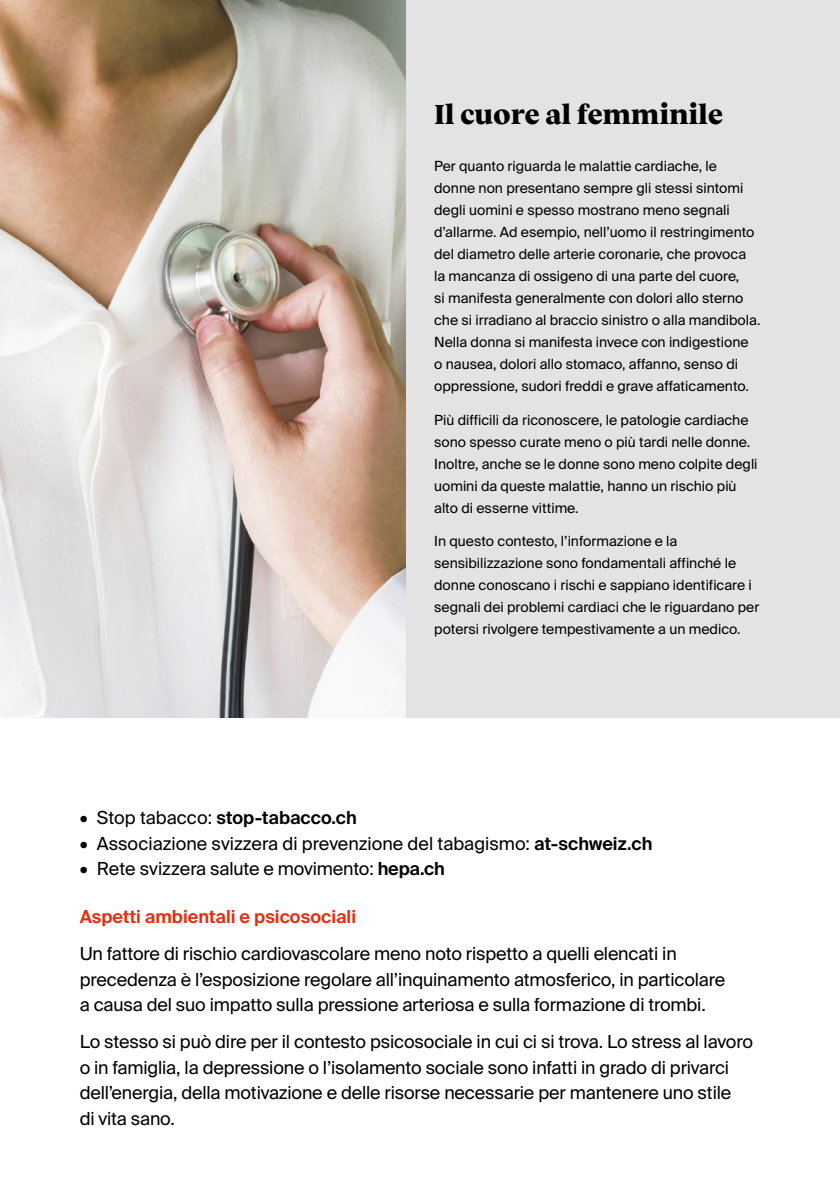
<style>
.page{position:relative;width:840px;height:1191px;background:#fff}
.page>*{position:absolute;margin:0;border:0;box-sizing:border-box;transform-origin:0 0}
.t1{font:800 28px "Vesterbro";letter-spacing:-.01em;color:#000}
.t2{font:18px/25.6px "Suisse Intl";letter-spacing:-.01em;color:#000}
.t3{font:600 18px "Suisse Intl";color:#e62d0a}
.t4{font:600 18px "Suisse Intl";color:#000}
.t5{font:14px/22px "Suisse Intl";color:#000}
.s1{font-weight:400}
.s2{font-weight:600}
</style>
<div class="page">
<div style="left:405px;top:0;width:434px;height:717px;background:#e3e3e3"></div>
<img style="left:0;top:0;width:405px;height:717px">
<h1 class="t1" style="left:434px;top:94px;width:290px">Il cuore al femminile</h1>
<p class="t5" style="left:434px;top:155px;width:328px">Per quanto riguarda le malattie cardiache, le donne non presentano sempre gli stessi sintomi degli uomini e spesso mostrano meno segnali d’allarme. Ad esempio, nell’uomo il restringimento del diametro delle arterie coronarie, che provoca la mancanza di ossigeno di una parte del cuore,<br>si manifesta generalmente con dolori allo sterno che si irradiano al braccio sinistro o alla mandibola.<br>Nella donna si manifesta invece con indigestione<br>o nausea, dolori allo stomaco, affanno, senso di oppressione, sudori freddi e grave affaticamento.</p>
<p class="t5" style="left:434px;top:409px;width:325px">Più difficili da riconoscere, le patologie cardiache sono spesso curate meno o più tardi nelle donne.<br>Inoltre, anche se le donne sono meno colpite degli uomini da queste malattie, hanno un rischio più alto di esserne vittime.</p>
<p class="t5" style="left:434px;top:530px;width:326px">In questo contesto, l’informazione e la sensibilizzazione sono fondamentali affinché le donne conoscano i rischi e sappiano identificare i segnali dei problemi cardiaci che le riguardano per potersi rivolgere tempestivamente a un medico.</p>
<p class="t4" style="left:80px;top:807px;width:278px"><span class="s1">• Stop tabacco:</span> stop-tabacco.ch</p>
<p class="t2" style="left:80px;top:830px;width:574px">• Associazione svizzera di prevenzione del tabagismo: <span class="s2">at-schweiz.ch</span></p>
<p class="t2" style="left:80px;top:856px;width:366px">• Rete svizzera salute e movimento: <span class="s2">hepa.ch</span></p>
<p class="t3" style="left:80px;top:906px;width:278px">Aspetti ambientali e psicosociali</p>
<p class="t2" style="left:80px;top:941px;width:646px">Un fattore di rischio cardiovascolare meno noto rispetto a quelli elencati in precedenza è l’esposizione regolare all’inquinamento atmosferico, in particolare a causa del suo impatto sulla pressione arteriosa e sulla formazione di trombi.</p>
<p class="t2" style="left:80px;top:1029px;width:674px">Lo stesso si può dire per il contesto psicosociale in cui ci si trova. Lo stress al lavoro o in famiglia, la depressione o l’isolamento sociale sono infatti in grado di privarci dell’energia, della motivazione e delle risorse necessarie per mantenere uno stile<br>di vita sano.</p>
</div>
